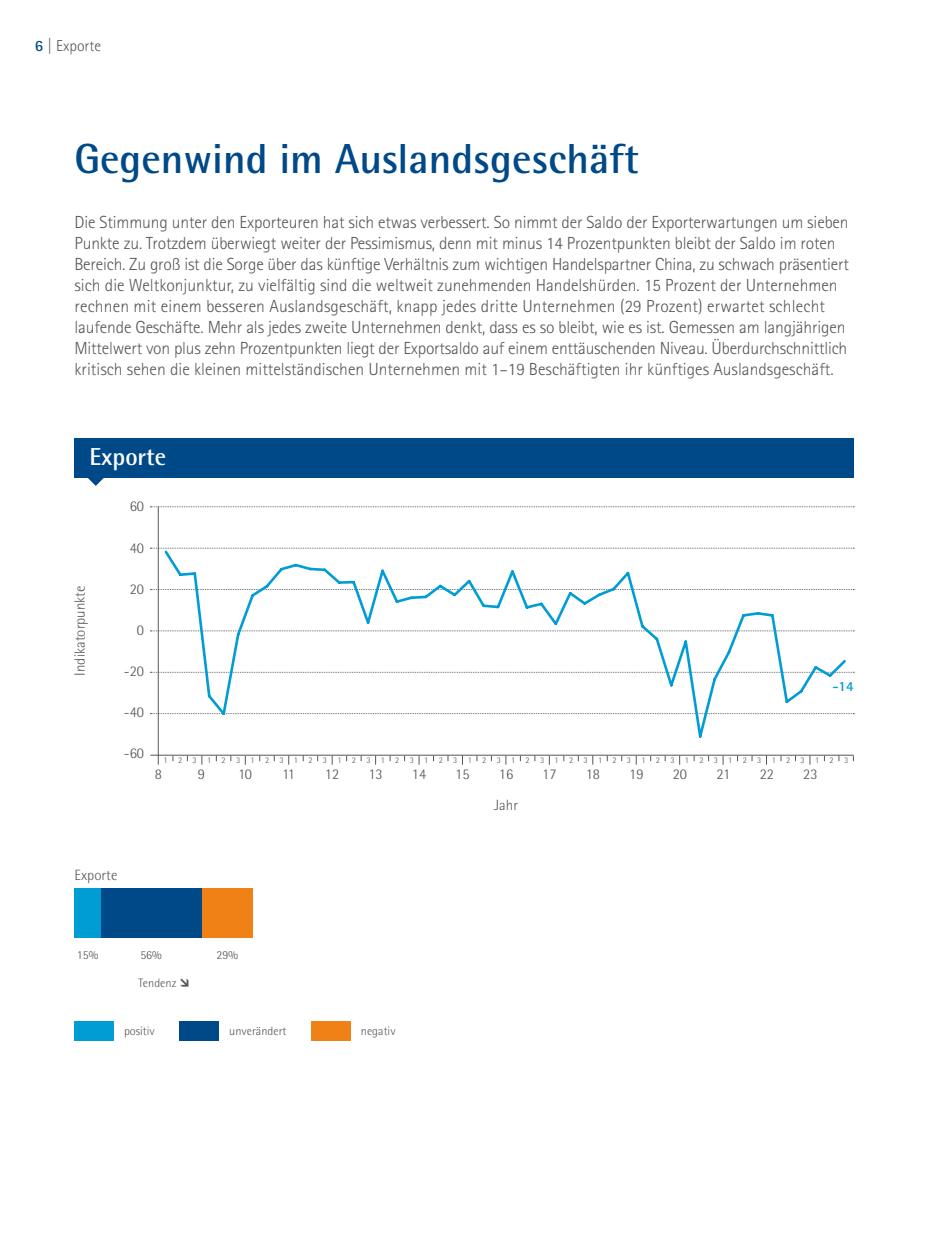
<style>
.page{position:relative;width:943px;height:1241px;background:#fff}
.page>*{position:absolute;margin:0;border:0;box-sizing:border-box;transform-origin:0 0}
.t1{font:700 42px "Agfa Rotis Semisans";color:#004988}
.t2{font:700 24.5px "Agfa Rotis Semisans";color:#fff}
.t3{font:300 17.5px/21px "Agfa Rotis Sans Serif";letter-spacing:-.01em;color:#565656}
.t4{font:300 15.75px "Agfa Rotis Sans Serif";color:#565656}
.t5{font:300 14.88px "Agfa Rotis Semisans";color:#565656}
.t6{font:700 14px "Agfa Rotis Semisans";color:#009dd4}
.t7{font:300 12.25px "Agfa Rotis Semisans";color:#565656}
.t8{font:300 8.75px "Agfa Rotis Semisans";letter-spacing:1.21em;color:#565656}
.s1{font-weight:700;color:#004988}
</style>
<div class="page">
<hr style="left:150px;top:754px;width:703px;height:1px;background:#565656">
<svg style="left:150px;top:506px;width:704px;height:1px"></svg>
<svg style="left:150px;top:548px;width:704px;height:1px"></svg>
<svg style="left:150px;top:589px;width:704px;height:1px"></svg>
<svg style="left:150px;top:630px;width:704px;height:1px"></svg>
<svg style="left:150px;top:672px;width:704px;height:1px"></svg>
<svg style="left:150px;top:713px;width:704px;height:1px"></svg>
<hr style="left:158px;top:506px;width:1px;height:258px;background:#565656">
<div style="left:74px;top:1021px;width:40px;height:19px;background:#009dd4"></div>
<div style="left:180px;top:1020px;width:39px;height:20px;background:#004988"></div>
<div style="left:311px;top:1020px;width:40px;height:20px;background:#f08117"></div>
<div style="left:201px;top:887px;width:52px;height:50px;background:#f08117"></div>
<div style="left:101px;top:887px;width:100px;height:50px;background:#004988"></div>
<div style="left:74px;top:887px;width:27px;height:50px;background:#009dd4"></div>
<svg style="left:88px;top:478px;width:16px;height:8px"></svg>
<div style="left:74px;top:438px;width:779px;height:40px;background:#004988"></div>
<svg style="left:162px;top:548px;width:686px;height:190px"></svg>
<p class="t4" style="left:35px;top:36px;width:68px"><span class="s1">6</span> | Exporte</p>
<h1 class="t1" style="left:74px;top:133px;width:566px">Gegenwind im Auslandsgeschäft</h1>
<p class="t3" style="left:74px;top:211px;width:776px">Die Stimmung unter den Exporteuren hat sich etwas verbessert. So nimmt der Saldo der Exporterwartungen um sieben Punkte zu. Trotzdem überwiegt weiter der Pessimismus, denn mit minus 14 Prozentpunkten bleibt der Saldo im roten Bereich. Zu groß ist die Sorge über das künftige Verhältnis zum wichtigen Handelspartner China, zu schwach präsentiert sich die Weltkonjunktur, zu vielfältig sind die weltweit zunehmenden Handelshürden. 15 Prozent der Unternehmen rechnen mit einem besseren Auslandsgeschäft, knapp jedes dritte Unternehmen (29 Prozent) erwartet schlecht laufende Geschäfte. Mehr als jedes zweite Unternehmen denkt, dass es so bleibt, wie es ist. Gemessen am langjährigen Mittelwert von plus zehn Prozentpunkten liegt der Exportsaldo auf einem enttäuschenden Niveau. Überdurchschnittlich kritisch sehen die kleinen mittelständischen Unternehmen mit 1–19 Beschäftigten ihr künftiges Auslandsgeschäft.</p>
<h2 class="t2" style="left:89px;top:441px;width:78px">Exporte</h2>
<p class="t5" style="left:71px;top:675px;width:92px;rotate:-90deg">Indikatorpunkte</p>
<p class="t5" style="left:130px;top:498px;width:16px">60</p>
<p class="t5" style="left:130px;top:539px;width:16px">40</p>
<p class="t5" style="left:130px;top:580px;width:16px">20</p>
<p class="t5" style="left:137px;top:621px;width:9px">0</p>
<p class="t5" style="left:124px;top:662px;width:22px">-20</p>
<p class="t5" style="left:124px;top:703px;width:22px">-40</p>
<p class="t5" style="left:124px;top:744px;width:22px">-60</p>
<p class="t6" style="left:832px;top:678px;width:23px">-14</p>
<p class="t8" style="left:164px;top:754px;width:686px">123123123123123123123123123123123123123123123123</p>
<p class="t5" style="left:155px;top:765px;width:9px">8</p>
<p class="t5" style="left:198px;top:765px;width:9px">9</p>
<p class="t5" style="left:238px;top:765px;width:15px">10</p>
<p class="t5" style="left:282px;top:765px;width:14px">11</p>
<p class="t5" style="left:325px;top:765px;width:16px">12</p>
<p class="t5" style="left:368px;top:765px;width:16px">13</p>
<p class="t5" style="left:412px;top:765px;width:16px">14</p>
<p class="t5" style="left:455px;top:765px;width:16px">15</p>
<p class="t5" style="left:499px;top:765px;width:16px">16</p>
<p class="t5" style="left:542px;top:765px;width:16px">17</p>
<p class="t5" style="left:586px;top:765px;width:16px">18</p>
<p class="t5" style="left:629px;top:765px;width:16px">19</p>
<p class="t5" style="left:672px;top:765px;width:16px">20</p>
<p class="t5" style="left:716px;top:765px;width:15px">21</p>
<p class="t5" style="left:759px;top:765px;width:16px">22</p>
<p class="t5" style="left:803px;top:765px;width:16px">23</p>
<p class="t5" style="left:494px;top:796px;width:25px">Jahr</p>
<p class="t5" style="left:74px;top:866px;width:44px">Exporte</p>
<p class="t7" style="left:77px;top:947px;width:23px">15%</p>
<p class="t7" style="left:140px;top:947px;width:23px">56%</p>
<p class="t7" style="left:216px;top:947px;width:23px">29%</p>
<p class="t7" style="left:138px;top:975px;width:53px">Tendenz →</p>
<p class="t7" style="left:124px;top:1023px;width:32px">positiv</p>
<p class="t7" style="left:229px;top:1023px;width:59px">unverändert</p>
<p class="t7" style="left:361px;top:1023px;width:36px">negativ</p>
</div>
